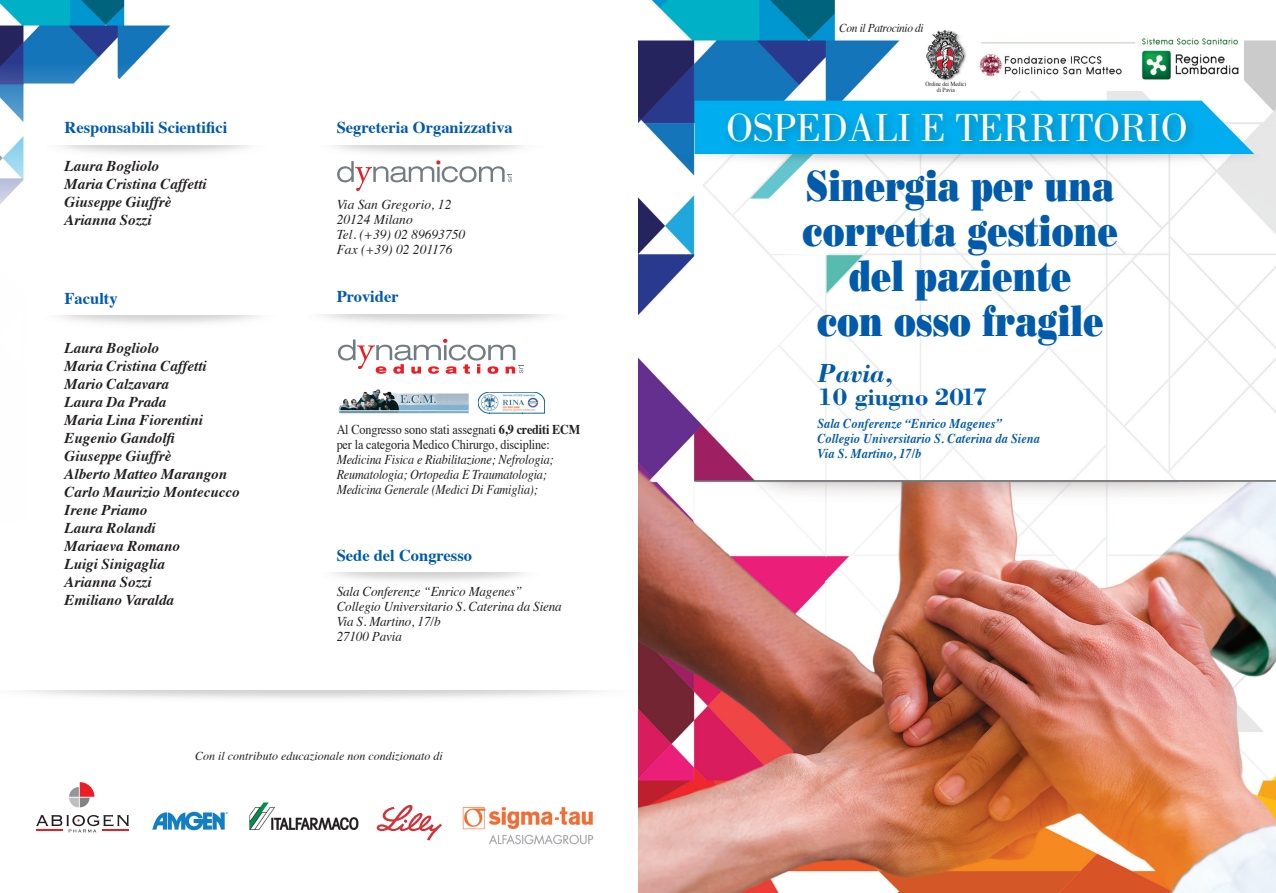
<style>
.page{position:relative;width:1276px;height:893px;background:#fff}
.page>*{position:absolute;margin:0;border:0;box-sizing:border-box;transform-origin:0 0}
.t1{font:43.5px/45px "Bodoni Std Poster";color:#015aaa;text-align:center;scale:.76 1}
.t2{font:40.5px "Bodoni Std";color:#fff}
.t3{font:italic 700 27px "Bodoni Std";color:#015aaa}
.t4{font:700 24.9px "Bodoni Std";color:#015aaa}
.t5{font:700 16.5px "Times";color:#015aaa}
.t6{font:italic 700 15px/18px "Times";color:#231f20}
.t7{font:italic 13.5px/15px "Times";letter-spacing:-.01em;color:#231f20}
.t8{font:italic 13.5px/15px "Times";letter-spacing:-.01em;color:#231f20;scale:.9 1}
.t9{font:italic 700 13.5px "Times";letter-spacing:.01em;color:#015aaa;scale:.9 1}
.t10{font:13.5px "Times";letter-spacing:-.01em;color:#231f20;scale:.9 1}
.t11{font:italic 12px "Times";color:#231f20}
.t12{font:italic 12px "Times";letter-spacing:-.03em;color:#231f20;scale:.95 1}
.t13{font:6.3px/6.3px "Times";letter-spacing:-.01em;color:#231f20;text-align:center;scale:.9 1}
.t14{font:600 2.7px "Avant Garde";color:#127fc3}
.s1{font-weight:700}
.s2{font-style:normal}
</style>
<div class="page">
<img style="left:0;top:0;width:366px;height:414px">
<svg style="left:338px;top:339px;width:185px;height:35px"></svg>
<img style="left:339px;top:389px;width:130px;height:24px">
<svg style="left:478px;top:392px;width:67px;height:21px"></svg>
<img style="left:480px;top:393px;width:63px;height:19px">
<img style="left:45px;top:315px;width:235px;height:13px">
<img style="left:307px;top:315px;width:241px;height:13px">
<img style="left:321px;top:145px;width:203px;height:13px">
<img style="left:47px;top:145px;width:224px;height:13px">
<svg style="left:337px;top:160px;width:175px;height:31px"></svg>
<svg style="left:69px;top:782px;width:25px;height:25px"></svg>
<svg style="left:36px;top:815px;width:93px;height:17px"></svg>
<img style="left:462px;top:807px;width:131px;height:38px">
<svg style="left:377px;top:805px;width:65px;height:35px"></svg>
<svg style="left:152px;top:812px;width:73px;height:18px"></svg>
<img style="left:249px;top:802px;width:110px;height:27px">
<img style="left:638px;top:0;width:638px;height:893px">
<hr style="left:694px;top:480px;width:582px;height:1px;background:#6c6d70">
<hr style="left:694px;top:481px;width:582px;height:1px;background:#6c6d70">
<img style="left:923px;top:28px;width:46px;height:52px">
<img style="left:675px;top:154px;width:584px;height:13px">
<svg style="left:694px;top:101px;width:560px;height:99px"></svg>
<div style="left:722px;top:108px;width:475px;height:45px;background:#231f20;opacity:.31"></div>
<div style="left:974px;top:27px;width:269px;height:64px;background:#fff"></div>
<img style="left:979px;top:38px;width:260px;height:42px">
<p class="t5" style="left:64px;top:111px;width:164px">Responsabili Scientifici</p>
<p class="t6" style="left:64px;top:156px;width:144px">Laura Bogliolo<br>Maria Cristina Caffetti<br>Giuseppe Giuffrè</p>
<p class="t6" style="left:64px;top:210px;width:89px">Arianna Sozzi</p>
<p class="t5" style="left:337px;top:111px;width:178px">Segreteria Organizzativa</p>
<p class="t7" style="left:337px;top:196px;width:116px">Via San Gregorio, 12<br>20124 Milano</p>
<p class="t7" style="left:337px;top:226px;width:130px">Tel. (+39) 02 89693750</p>
<p class="t7" style="left:337px;top:241px;width:117px">Fax (+39) 02 201176</p>
<p class="t5" style="left:64px;top:282px;width:55px">Faculty</p>
<p class="t5" style="left:337px;top:281px;width:64px">Provider</p>
<p class="t6" style="left:64px;top:337px;width:96px">Laura Bogliolo</p>
<p class="t6" style="left:64px;top:355px;width:144px">Maria Cristina Caffetti</p>
<p class="t6" style="left:64px;top:373px;width:106px">Mario Calzavara</p>
<p class="t6" style="left:64px;top:391px;width:103px">Laura Da Prada</p>
<p class="t6" style="left:64px;top:409px;width:140px">Maria Lina Fiorentini</p>
<p class="t6" style="left:64px;top:427px;width:114px">Eugenio Gandolfi</p>
<p class="t6" style="left:64px;top:445px;width:108px">Giuseppe Giuffrè</p>
<p class="t6" style="left:64px;top:463px;width:164px">Alberto Matteo Marangon</p>
<p class="t6" style="left:64px;top:481px;width:177px">Carlo Maurizio Montecucco</p>
<p class="t6" style="left:64px;top:499px;width:84px">Irene Priamo</p>
<p class="t6" style="left:64px;top:517px;width:93px">Laura Rolandi</p>
<p class="t6" style="left:64px;top:535px;width:117px">Mariaeva Romano</p>
<p class="t6" style="left:64px;top:553px;width:102px">Luigi Sinigaglia</p>
<p class="t6" style="left:64px;top:571px;width:89px">Arianna Sozzi</p>
<p class="t6" style="left:64px;top:589px;width:111px">Emiliano Varalda</p>
<p class="t10" style="left:337px;top:417px;width:272px">Al Congresso sono stati assegnati <span class="s1">6,9 crediti ECM</span></p>
<p class="t8" style="left:337px;top:436px;width:243px"><span class="s2">per la categoria Medico Chirurgo, discipline:<br></span>Medicina Fisica e Riabilitazione; Nefrologia; Reumatologia; Ortopedia E Traumatologia; Medicina Generale (Medici Di Famiglia);</p>
<p class="t5" style="left:337px;top:540px;width:137px">Sede del Congresso</p>
<p class="t7" style="left:337px;top:583px;width:187px">Sala Conferenze “Enrico Magenes”</p>
<p class="t7" style="left:337px;top:598px;width:227px">Collegio Universitario S. Caterina da Siena</p>
<p class="t7" style="left:337px;top:613px;width:105px">Via S. Martino, 17/b</p>
<p class="t7" style="left:337px;top:628px;width:67px">27100 Pavia</p>
<p class="t11" style="left:195px;top:745px;width:249px">Con il contributo educazionale non condizionato di</p>
<p class="t14" style="left:226px;top:811px;width:4px">®</p>
<p class="t12" style="left:839px;top:18px;width:91px">Con il Patrocinio di</p>
<p class="t13" style="left:925px;top:80px;width:47px">Ordine dei Medici di Pavia</p>
<p class="t2" style="left:726px;top:105px;width:463px">OSPEDALI E TERRITORIO</p>
<p class="t1" style="left:802px;top:163px;width:416px">Sinergia per una corretta gestione del paziente<br>con osso fragile</p>
<p class="t3" style="left:817px;top:356px;width:78px">Pavia,</p>
<p class="t4" style="left:817px;top:381px;width:171px">10 giugno 2017</p>
<p class="t9" style="left:817px;top:410px;width:206px">Sala Conferenze “Enrico Magenes”</p>
<p class="t9" style="left:817px;top:425px;width:249px">Collegio Universitario S. Caterina da Siena</p>
<p class="t9" style="left:817px;top:440px;width:117px">Via S. Martino, 17/b</p>
</div>
